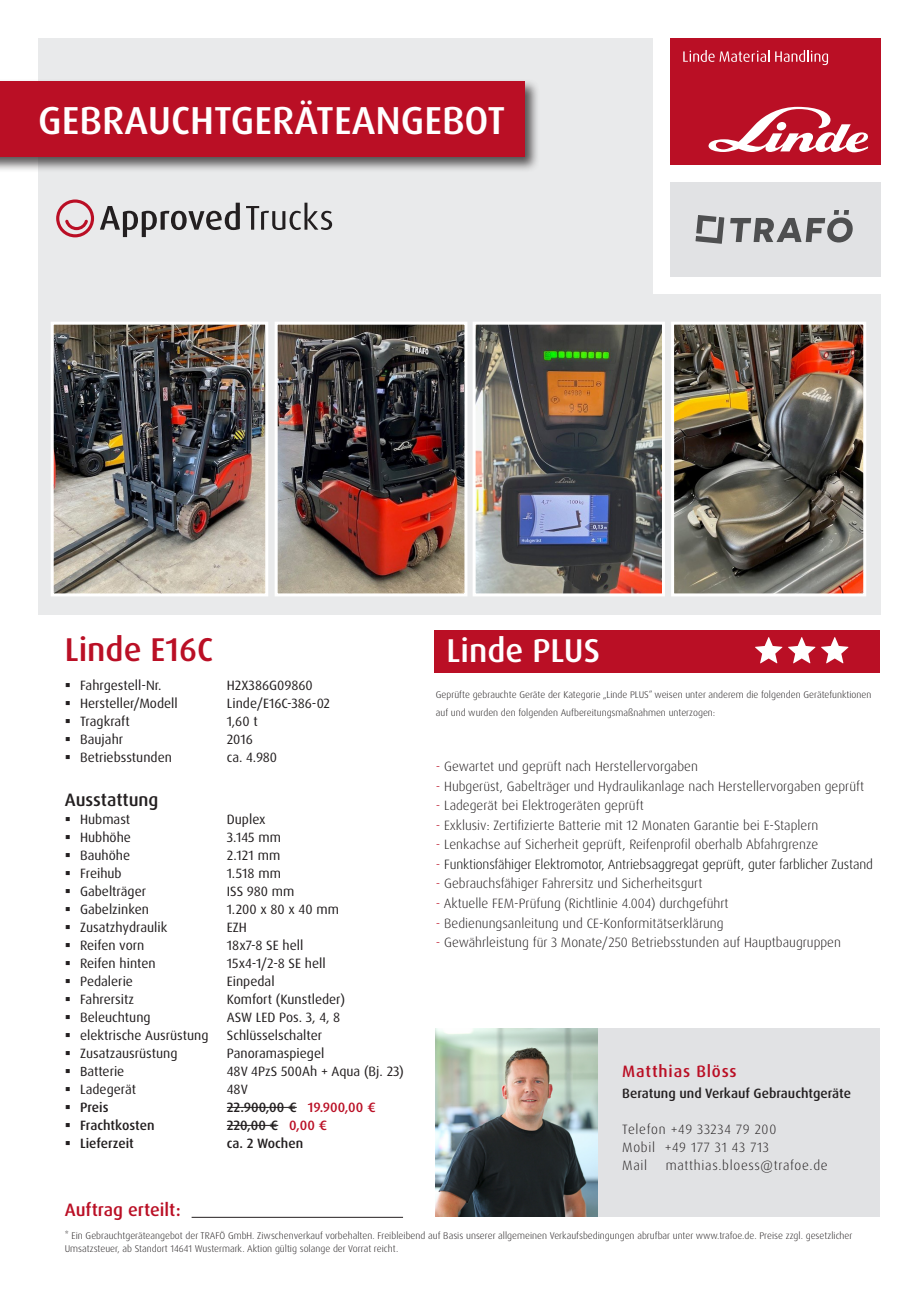
<style>
.page{position:relative;width:919px;height:1289px;background:#fff}
.page>*{position:absolute;margin:0;border:0;box-sizing:border-box;transform-origin:0 0}
.t1{font:500 39px "Dax Pro";color:#fff}
.t2{font:500 33px "Dax Pro";color:#ba0f25}
.t3{font:500 33px "Dax Pro";color:#fff}
.t4{font:500 18px "Dax Pro";color:#ba0f25}
.t5{font:500 18px "Dax Pro";color:#231f20}
.Programme_Copytext__Regular_9_5_Pt{font:500 16.5px "Dax Pro";letter-spacing:.05em;color:#ba0f25}
.Programme_Copytext__Regular_9_5_Pt-2{font:300 13.5px "Dax Pro";color:#231f20}
.t6{font:13.5px "Dax Pro";color:#231f20}
.Programme_Copytext__Regular_9_5_Pt-3{font:500 13.5px "Dax Pro";color:#231f20}
.t7{font:300 13.5px "Dax Pro";letter-spacing:-.01em;color:#000}
.Programme_Copytext__Regular_9_5_Pt-4{font:300 13.5px "Dax Pro";letter-spacing:.05em;color:#231f20}
.Programme_Copytext__Regular_9_5_Pt-5{font:300 13.5px "Dax Pro";letter-spacing:.045em;color:#231f20}
.t8{font:300 9.75px/13.5px "Dax Pro";color:#231f20}
.s1{font-family:"Myriad Pro"}
.s2{color:#ba0f25}
</style>
<div class="page">
<div style="left:38px;top:38px;width:842px;height:576px;background:#e9eaeb"></div>
<hr style="left:227px;top:1106px;width:70px;height:1px;background:#231f20">
<hr style="left:227px;top:1124px;width:51px;height:1px;background:#231f20">
<div style="left:653px;top:0;width:265px;height:293px;background:#fff"></div>
<div style="left:670px;top:182px;width:210px;height:94px;background:#e1e2e4"></div>
<div style="left:670px;top:38px;width:210px;height:127px;background:#ba0f25"></div>
<svg style="left:708px;top:107px;width:160px;height:45px"></svg>
<svg style="left:683px;top:50px;width:86px;height:12px"></svg>
<svg style="left:775px;top:50px;width:53px;height:15px"></svg>
<svg style="left:695px;top:215px;width:29px;height:29px"></svg>
<svg style="left:730px;top:210px;width:122px;height:32px"></svg>
<img style="left:278px;top:326px;width:185px;height:266px">
<div style="left:274px;top:322px;width:193px;height:274px;border:3px solid #fff"></div>
<div style="left:0;top:79px;width:540px;height:93px;background:#231f20;opacity:.75"></div>
<div style="left:0;top:82px;width:524px;height:75px;background:#ba0f25"></div>
<div style="left:435px;top:630px;width:444px;height:43px;background:#ba0f25"></div>
<div style="left:446px;top:1027px;width:433px;height:189px;background:#e1e2e4"></div>
<svg style="left:755px;top:637px;width:93px;height:26px"></svg>
<img style="left:436px;top:1027px;width:161px;height:189px">
<svg style="left:56px;top:199px;width:38px;height:38px"></svg>
<svg style="left:100px;top:203px;width:140px;height:34px"></svg>
<svg style="left:246px;top:203px;width:86px;height:27px"></svg>
<hr style="left:191px;top:1216px;width:212px;height:1px;background:#231f20">
<img style="left:476px;top:326px;width:185px;height:266px">
<div style="left:472px;top:322px;width:193px;height:274px;border:3px solid #fff"></div>
<img style="left:675px;top:326px;width:187px;height:266px">
<div style="left:671px;top:322px;width:195px;height:274px;border:3px solid #fff"></div>
<img style="left:55px;top:326px;width:209px;height:266px">
<div style="left:51px;top:322px;width:217px;height:274px;border:3px solid #fff"></div>
<p class="t1" style="left:38px;top:95px;width:468px">GEBRAUCHTGERÄTEANGEBOT</p>
<p class="t2" style="left:65px;top:628px;width:150px">Linde E16C</p>
<p class="t6" style="left:80px;top:676px;width:83px">Fahrgestell-Nr.</p>
<p class="t6" style="left:227px;top:676px;width:87px">H2X386G09860</p>
<p class="t6" style="left:80px;top:694px;width:99px">Hersteller/Modell</p>
<p class="t6" style="left:227px;top:694px;width:105px">Linde/E16C-386-02</p>
<p class="t6" style="left:80px;top:712px;width:51px">Tragkraft</p>
<p class="t6" style="left:227px;top:712px;width:32px">1,60 t</p>
<p class="t6" style="left:80px;top:730px;width:45px">Baujahr</p>
<p class="t6" style="left:227px;top:730px;width:28px">2016</p>
<p class="t6" style="left:80px;top:748px;width:93px">Betriebsstunden</p>
<p class="t6" style="left:227px;top:748px;width:52px">ca. 4.980</p>
<p class="t5" style="left:65px;top:787px;width:95px">Ausstattung</p>
<p class="t6" style="left:80px;top:810px;width:52px">Hubmast</p>
<p class="t6" style="left:227px;top:810px;width:40px">Duplex</p>
<p class="t6" style="left:80px;top:828px;width:52px">Hubhöhe</p>
<p class="t6" style="left:227px;top:828px;width:56px">3.145 mm</p>
<p class="t6" style="left:80px;top:846px;width:52px">Bauhöhe</p>
<p class="t6" style="left:227px;top:846px;width:55px">2.121 mm</p>
<p class="t6" style="left:80px;top:864px;width:43px">Freihub</p>
<p class="t6" style="left:227px;top:864px;width:56px">1.518 mm</p>
<p class="t6" style="left:80px;top:882px;width:68px">Gabelträger</p>
<p class="t6" style="left:227px;top:882px;width:69px">ISS 980 mm</p>
<p class="t6" style="left:80px;top:900px;width:70px">Gabelzinken</p>
<p class="t6" style="left:227px;top:900px;width:114px">1.200 x 80 x 40 mm</p>
<p class="t6" style="left:80px;top:918px;width:89px">Zusatzhydraulik</p>
<p class="t6" style="left:227px;top:918px;width:22px">EZH</p>
<p class="t6" style="left:80px;top:936px;width:66px">Reifen vorn</p>
<p class="t6" style="left:227px;top:936px;width:78px">18x7-8 SE hell</p>
<p class="t6" style="left:80px;top:954px;width:77px">Reifen hinten</p>
<p class="t6" style="left:227px;top:954px;width:100px">15x4-1/2-8 SE hell</p>
<p class="t6" style="left:80px;top:972px;width:54px">Pedalerie</p>
<p class="t6" style="left:227px;top:972px;width:49px">Einpedal</p>
<p class="t6" style="left:80px;top:990px;width:55px">Fahrersitz</p>
<p class="t6" style="left:227px;top:990px;width:120px">Komfort (Kunstleder)</p>
<p class="t6" style="left:80px;top:1008px;width:72px">Beleuchtung</p>
<p class="t6" style="left:227px;top:1008px;width:115px">ASW LED Pos. 3, 4, 8</p>
<p class="t6" style="left:80px;top:1026px;width:130px">elektrische Ausrüstung</p>
<p class="t6" style="left:227px;top:1026px;width:97px">Schlüsselschalter</p>
<p class="t6" style="left:80px;top:1044px;width:99px">Zusatzausrüstung</p>
<p class="t6" style="left:227px;top:1044px;width:99px">Panoramaspiegel</p>
<p class="t6" style="left:80px;top:1062px;width:46px"><span class="s1">B</span>atterie</p>
<p class="t6" style="left:227px;top:1062px;width:178px">48V 4PzS 500Ah + Aqua (Bj. 23)</p>
<p class="t6" style="left:80px;top:1080px;width:57px">Ladegerät</p>
<p class="t6" style="left:227px;top:1080px;width:23px">48V</p>
<p class="Programme_Copytext__Regular_9_5_Pt-3" style="left:80px;top:1098px;width:30px">Preis</p>
<p class="Programme_Copytext__Regular_9_5_Pt-3" style="left:227px;top:1098px;width:150px">22.900,00 € <span class="s2">19.900,00 €</span></p>
<p class="Programme_Copytext__Regular_9_5_Pt-3" style="left:80px;top:1116px;width:76px">Frachtkosten</p>
<p class="Programme_Copytext__Regular_9_5_Pt-3" style="left:227px;top:1116px;width:102px">220,00 € <span class="s2">0,00 €</span></p>
<p class="Programme_Copytext__Regular_9_5_Pt-3" style="left:80px;top:1134px;width:55px">Lieferzeit</p>
<p class="Programme_Copytext__Regular_9_5_Pt-3" style="left:227px;top:1134px;width:78px">ca. 2 Wochen</p>
<p class="t4" style="left:65px;top:1197px;width:117px">Auftrag erteilt:</p>
<p class="t3" style="left:446px;top:629px;width:155px">Linde PLUS</p>
<p class="t8" style="left:436px;top:685px;width:437px;line-height:18px">Geprüfte gebrauchte Geräte der Kategorie „Linde PLUS“ weisen unter anderem die folgenden Gerätefunktionen auf und wurden den folgenden Aufbereitungsmaßnahmen unterzogen:</p>
<p class="Programme_Copytext__Regular_9_5_Pt-2" style="left:436px;top:758px;width:263px"><span class="s2">-</span> Gewartet und geprüft nach Herstellervorgaben</p>
<p class="Programme_Copytext__Regular_9_5_Pt-2" style="left:436px;top:777px;width:430px"><span class="s2">-</span> Hubgerüst, Gabelträger und Hydraulikanlage nach Herstellervorgaben geprüft</p>
<p class="Programme_Copytext__Regular_9_5_Pt-2" style="left:436px;top:797px;width:209px"><span class="s2">-</span> Ladegerät bei Elektrogeräten geprüft</p>
<p class="Programme_Copytext__Regular_9_5_Pt-2" style="left:436px;top:816px;width:384px"><span class="s2">-</span> Exklusiv: Zertifizierte Batterie mit 12 Monaten Garantie bei E-Staplern</p>
<p class="Programme_Copytext__Regular_9_5_Pt-2" style="left:436px;top:836px;width:384px"><span class="s2">-</span> Lenkachse auf Sicherheit geprüft, Reifenprofil oberhalb Abfahrgrenze</p>
<p class="t7" style="left:436px;top:855px;width:438px"><span class="s2">-</span> Funktionsfähiger Elektromotor, Antriebsaggregat geprüft, guter farblicher Zustand</p>
<p class="Programme_Copytext__Regular_9_5_Pt-2" style="left:436px;top:875px;width:268px"><span class="s2">-</span> Gebrauchsfähiger Fahrersitz und Sicherheitsgurt</p>
<p class="Programme_Copytext__Regular_9_5_Pt-2" style="left:436px;top:894px;width:294px"><span class="s2">-</span> Aktuelle FEM-Prüfung (Richtlinie 4.004) durchgeführt</p>
<p class="Programme_Copytext__Regular_9_5_Pt-2" style="left:436px;top:914px;width:289px"><span class="s2">-</span> Bedienungsanleitung und CE-Konformitätserklärung</p>
<p class="Programme_Copytext__Regular_9_5_Pt-2" style="left:436px;top:933px;width:406px"><span class="s2">-</span> Gewährleistung für 3 Monate/250 Betriebsstunden auf Hauptbaugruppen</p>
<p class="Programme_Copytext__Regular_9_5_Pt" style="left:622px;top:1060px;width:116px">Matthias Blöss</p>
<p class="Programme_Copytext__Regular_9_5_Pt-3" style="left:622px;top:1084px;width:230px">Beratung und Verkauf Gebrauchtgeräte</p>
<p class="Programme_Copytext__Regular_9_5_Pt-5" style="left:622px;top:1120px;width:155px">Telefon +49 33234 79 200</p>
<p class="Programme_Copytext__Regular_9_5_Pt-4" style="left:622px;top:1138px;width:148px">Mobil +49 177 31 43 713</p>
<p class="Programme_Copytext__Regular_9_5_Pt-2" style="left:622px;top:1156px;width:27px">Mail</p>
<p class="Programme_Copytext__Regular_9_5_Pt-4" style="left:665px;top:1156px;width:163px">matthias.bloess@trafoe.de</p>
<p class="t8" style="left:65px;top:1228px;width:789px">* Ein Gebrauchtgeräteangebot der TRAFÖ GmbH. Ziwschenverkauf vorbehalten. Freibleibend auf Basis unserer allgemeinen Verkaufsbedingungen abrufbar unter www.trafoe.de. Preise zzgl. gesetzlicher<br>Umsatzsteuer, ab Standort 14641 Wustermark. Aktion gültig solange der Vorrat reicht.</p>
</div>
